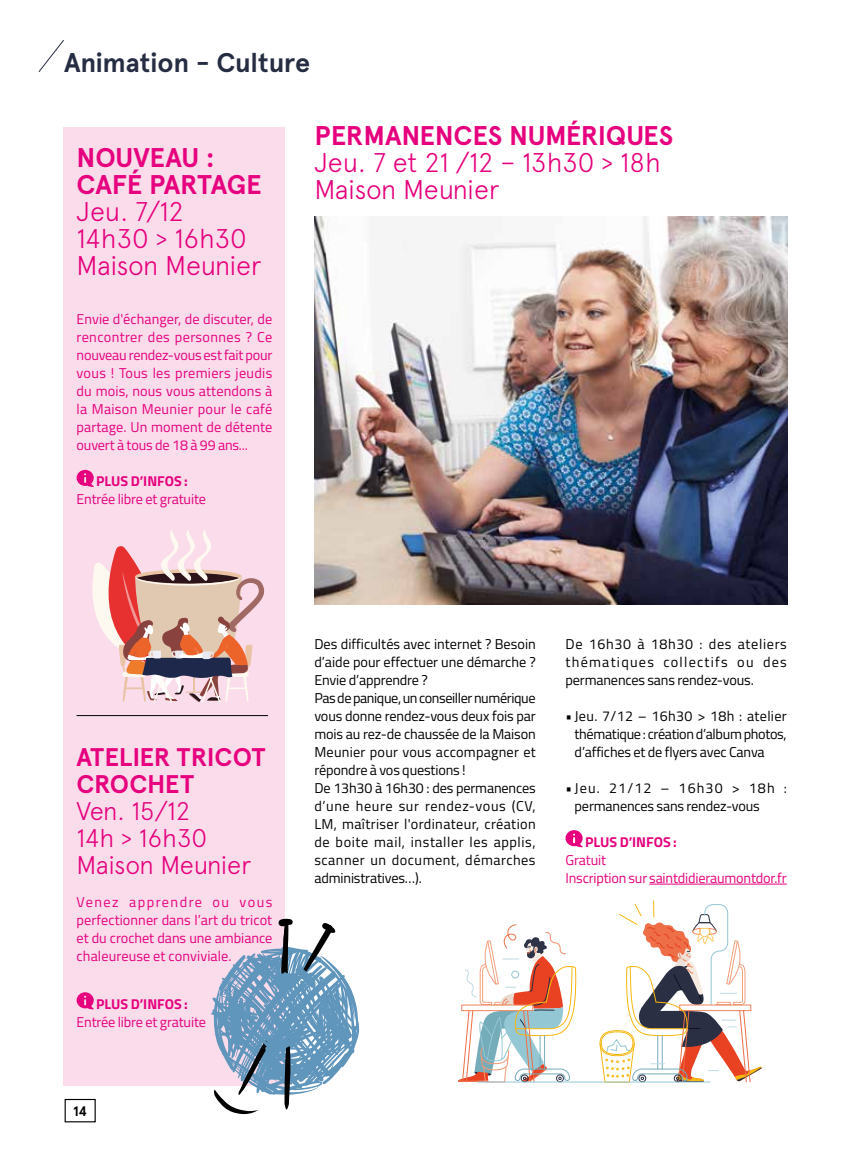
<style>
.page{position:relative;width:851px;height:1149px;background:#fff}
.page>*{position:absolute;margin:0;border:0;box-sizing:border-box;transform-origin:0 0}
.t1{font:27px/27px "Apercu Light Pro";letter-spacing:-.01em;color:#e6007d}
.t2{font:700 27px/27px "Apercu Pro";letter-spacing:-.01em;color:#e6007d}
.t3{font:700 27px "Apercu Pro";color:#262d43}
.t4{font:25.5px/27px "Apercu Light Pro";letter-spacing:-.015em;color:#e6007d}
.t5{font:700 25.5px/27px "Apercu Pro";letter-spacing:-.005em;color:#e6007d}
.t6{font:14.25px/18px "Titillium Web";letter-spacing:-.01em;color:#000}
.t7{font:14.25px/18px "Titillium Web";letter-spacing:-.01em;color:#e6007d;text-align:justify}
.t8{font:700 14.25px "Titillium Web";color:#e6007d}
.t9{font:700 13.8px "Apercu Pro";color:#000}
</style>
<div class="page">
<div style="left:65px;top:1098px;width:31px;height:23px;border:1px solid #000"></div>
<svg style="left:38px;top:40px;width:26px;height:32px"></svg>
<hr style="left:649px;top:883px;width:137px;height:1px;background:#e6007d">
<svg style="left:565px;top:830px;width:17px;height:17px"></svg>
<img style="left:314px;top:216px;width:473px;height:388px">
<div style="left:64px;top:127px;width:221px;height:957px;background:#fadceb"></div>
<svg style="left:77px;top:469px;width:17px;height:18px"></svg>
<hr style="left:77px;top:715px;width:191px;height:1px;background:#000">
<svg style="left:77px;top:992px;width:17px;height:17px"></svg>
<svg style="left:92px;top:530px;width:172px;height:172px"></svg>
<svg style="left:211px;top:918px;width:148px;height:195px"></svg>
<hr style="left:478px;top:1081px;width:232px;height:1px;background:#94c7d4">
<svg style="left:458px;top:924px;width:118px;height:158px"></svg>
<svg style="left:599px;top:900px;width:162px;height:182px"></svg>
<h1 class="t3" style="left:64px;top:42px;width:248px">Animation - Culture</h1>
<h1 class="t2" style="left:77px;top:144px;width:187px">NOUVEAU :<br>CAFÉ PARTAGE</h1>
<h1 class="t1" style="left:77px;top:196px;width:186px">Jeu. 7/12<br>14h30 &gt; 16h30<br>Maison Meunier</h1>
<p class="t7" style="left:77px;top:309px;width:197px">Envie d'échanger, de discuter, de rencontrer des personnes ? Ce nouveau rendez-vous est fait pour vous ! Tous les premiers jeudis du mois, nous vous attendons à la Maison Meunier pour le café partage. Un moment de détente ouvert à tous de 18 à 99 ans...</p>
<p class="t8" style="left:96px;top:470px;width:93px">PLUS D’INFOS :</p>
<p class="t7" style="left:77px;top:489px;width:131px">Entrée libre et gratuite</p>
<h1 class="t2" style="left:314px;top:121px;width:360px">PERMANENCES NUMÉRIQUES</h1>
<h1 class="t1" style="left:314px;top:147px;width:348px">Jeu. 7 et 21 /12 – 13h30 &gt; 18h<br>Maison Meunier</h1>
<h2 class="t5" style="left:77px;top:742px;width:190px">ATELIER TRICOT<br>CROCHET</h2>
<h2 class="t4" style="left:77px;top:794px;width:176px">Ven. 15/12<br>14h &gt; 16h30<br>Maison Meunier</h2>
<p class="t7" style="left:77px;top:891px;width:197px">Venez apprendre ou vous perfectionner dans l’art du tricot et du crochet dans une ambiance chaleureuse et conviviale.</p>
<p class="t8" style="left:96px;top:992px;width:93px">PLUS D’INFOS :</p>
<p class="t7" style="left:77px;top:1011px;width:131px">Entrée libre et gratuite</p>
<p class="t9" style="left:73px;top:1099px;width:15px">14</p>
<p class="t6" style="left:314px;top:633px;width:223px">Des difficultés avec internet ? Besoin d’aide pour effectuer une démarche ?<br>Envie d’apprendre ?<br>Pas de panique, un conseiller numérique vous donne rendez-vous deux fois par mois au rez-de chaussée de la Maison<br>Meunier pour vous accompagner et répondre à vos questions !<br>De 13h30 à 16h30 : des permanences d’une heure sur rendez-vous (CV,<br>LM, maîtriser l'ordinateur, création de boite mail, installer les applis, scanner un document, démarches administratives…).</p>
<p class="t6" style="left:565px;top:633px;width:223px;text-align:justify">De 16h30 à 18h30 : des ateliers thématiques collectifs ou des permanences sans rendez-vous.</p>
<p class="t6" style="left:574px;top:705px;width:214px;text-align:justify;text-indent:-9px">• Jeu. 7/12 – 16h30 &gt; 18h : atelier thématique : création d’album photos, d’affiches et de flyers avec Canva</p>
<p class="t6" style="left:574px;top:777px;width:214px;text-indent:-9px">• Jeu. 21/12 – 16h30 &gt; 18h : permanences sans rendez-vous</p>
<p class="t8" style="left:585px;top:830px;width:93px">PLUS D’INFOS :</p>
<p class="t7" style="left:565px;top:849px;width:223px">Gratuit<br>Inscription sur saintdidieraumontdor.fr</p>
</div>
